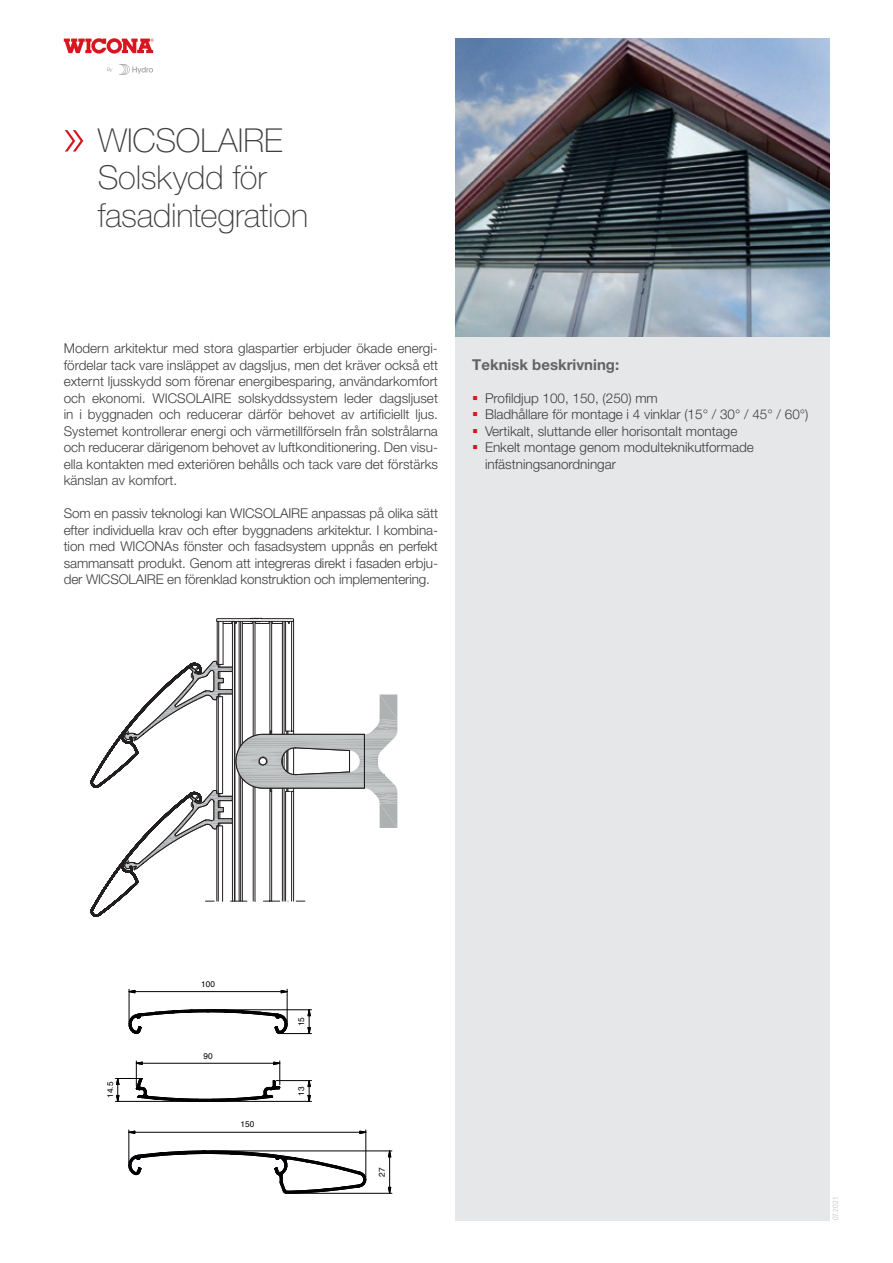
<style>
.page{position:relative;width:893px;height:1263px;background:#fff}
.page>*{position:absolute;margin:0;border:0;box-sizing:border-box;transform-origin:0 0}
.t1{font:100 33px/37.5px "Helvetica Neue LT Pro";letter-spacing:-.01em;color:#3e3e3f}
.t2{font:700 15px "Helvetica Neue LT Pro";color:#636366}
.t3{font:300 13.5px/16.5px "Helvetica Neue LT Pro";color:#3e3e3f;text-align:justify}
.t4{font:8.25px "Helvetica";color:#000002}
.t5{font:300 condensed 7.5px "Helvetica Neue LT Pro";letter-spacing:.025em;color:#bcbdc0}
</style>
<div class="page">
<div style="left:455px;top:337px;width:374px;height:883px;background:#e6e7e9"></div>
<svg style="left:64px;top:38px;width:90px;height:16px"></svg>
<svg style="left:107px;top:68px;width:6px;height:4px"></svg>
<svg style="left:119px;top:64px;width:34px;height:11px"></svg>
<img style="left:455px;top:38px;width:374px;height:299px">
<svg style="left:90px;top:618px;width:307px;height:299px"></svg>
<svg style="left:128px;top:1009px;width:163px;height:25px"></svg>
<svg style="left:128px;top:1150px;width:244px;height:44px"></svg>
<svg style="left:128px;top:990px;width:8px;height:3px"></svg>
<svg style="left:280px;top:990px;width:7px;height:3px"></svg>
<hr style="left:135px;top:991px;width:146px;height:1px;background:#000002">
<hr style="left:287px;top:989px;width:1px;height:33px;background:#000002">
<hr style="left:129px;top:989px;width:1px;height:33px;background:#000002">
<svg style="left:307px;top:1010px;width:4px;height:25px"></svg>
<hr style="left:282px;top:1033px;width:30px;height:1px;background:#000002">
<hr style="left:210px;top:1009px;width:102px;height:1px;background:#000002">
<svg style="left:307px;top:1081px;width:4px;height:20px"></svg>
<hr style="left:276px;top:1080px;width:36px;height:1px;background:#000002">
<hr style="left:208px;top:1101px;width:104px;height:1px;background:#000002">
<svg style="left:115px;top:1061px;width:179px;height:41px"></svg>
<hr style="left:115px;top:1101px;width:88px;height:1px;background:#000002">
<svg style="left:128px;top:1130px;width:8px;height:4px"></svg>
<svg style="left:359px;top:1130px;width:7px;height:4px"></svg>
<hr style="left:135px;top:1132px;width:225px;height:1px;background:#000002">
<hr style="left:129px;top:1130px;width:1px;height:33px;background:#000002">
<hr style="left:366px;top:1130px;width:1px;height:47px;background:#000002">
<svg style="left:388px;top:1151px;width:3px;height:6px"></svg>
<svg style="left:388px;top:1186px;width:3px;height:7px"></svg>
<hr style="left:389px;top:1157px;width:1px;height:30px;background:#000002">
<hr style="left:289px;top:1193px;width:103px;height:1px;background:#000002">
<hr style="left:210px;top:1150px;width:182px;height:1px;background:#000002">
<svg style="left:65px;top:130px;width:18px;height:22px"></svg>
<h1 class="t1" style="left:98px;top:121px;width:212px">WICSOLAIRE<br>Solskydd för fasadintegration</h1>
<p class="t3" style="left:64px;top:340px;width:376px">Modern arkitektur med stora glaspartier erbjuder ökade energi&shy;fördelar tack vare insläppet av dagsljus, men det kräver också ett externt ljusskydd som förenar energibesparing, användarkomfort och ekonomi. WICSOLAIRE solskyddssystem leder dagsljuset in i byggnaden och reducerar därför behovet av artificiellt ljus.<br>Systemet kontrollerar energi och värmetillförseln från solstrålarna och reducerar därigenom behovet av luftkonditionering. Den visu&shy;ella kontakten med exteriören behålls och tack vare det förstärks känslan av komfort.</p>
<p class="t3" style="left:64px;top:505px;width:376px">Som en passiv teknologi kan WICSOLAIRE anpassas på olika sätt efter individuella krav och efter byggnadens arkitektur. I kombina&shy;tion med WICONAs fönster och fasadsystem uppnås en perfekt sammansatt produkt. Genom att integreras direkt i fasaden erbju&shy;der WICSOLAIRE en förenklad konstruktion och implementering.</p>
<p class="t2" style="left:472px;top:355px;width:148px">Teknisk beskrivning:</p>
<p class="t3" style="left:485px;top:389px;width:325px;text-align:left">Profildjup 100, 150, (250) mm<br>Bladhållare för montage i 4 vinklar (15° / 30° / 45° / 60°)<br>Vertikalt, sluttande eller horisontalt montage<br>Enkelt montage genom modulteknikutformade infästningsanordningar</p>
<p class="t4" style="left:104px;top:1098px;width:18px;rotate:-90deg">14.5</p>
<p class="t4" style="left:201px;top:977px;width:15px">100</p>
<p class="t4" style="left:203px;top:1049px;width:11px">90</p>
<p class="t4" style="left:241px;top:1118px;width:15px">150</p>
<p class="t4" style="left:295px;top:1026px;width:11px;rotate:-90deg">15</p>
<p class="t4" style="left:295px;top:1095px;width:11px;rotate:-90deg">13</p>
<p class="t4" style="left:376px;top:1177px;width:11px;rotate:-90deg">27</p>
<p class="t5" style="left:831px;top:1220px;width:25px;rotate:-90deg">07.2021</p>
</div>
